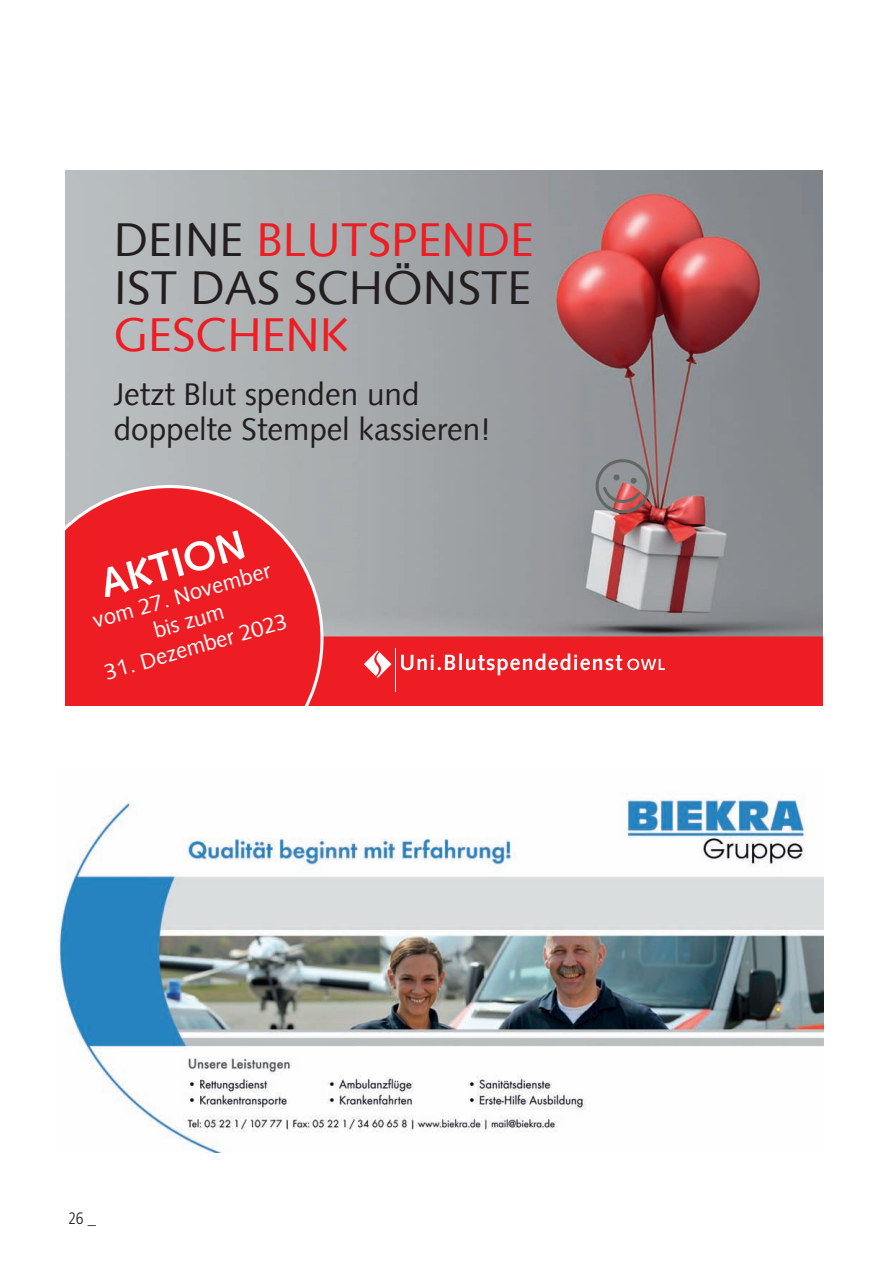
<style>
.page{position:relative;width:893px;height:1263px;background:#fff}
.page>*{position:absolute;margin:0;border:0;box-sizing:border-box;transform-origin:0 0}
.t1{font:47.55px/47.5px "Syntax";color:#231f20}
.t2{font:47.55px "Syntax";color:#ee1d23}
.t3{font:700 40.8px "Syntax";color:#fff}
.t4{font:31.5px/34.8px "Syntax";color:#231f20}
.t5{font:22.05px/26.5px "Syntax";color:#fff;text-align:center}
.t6{font:300 condensed 16.5px "Frutiger";color:#231f20}
.s1{color:#ee1d23}
</style>
<div class="page">
<img style="left:66px;top:170px;width:757px;height:466px">
<div style="left:323px;top:636px;width:500px;height:70px;background:#ee1d23"></div>
<svg style="left:401px;top:655px;width:54px;height:15px"></svg>
<hr style="left:459px;top:653px;width:3px;height:17px;background:#fbfbfc">
<svg style="left:466px;top:653px;width:199px;height:22px"></svg>
<hr style="left:395px;top:648px;width:1px;height:43px;background:#f4f6f7">
<svg style="left:364px;top:650px;width:28px;height:28px"></svg>
<svg style="left:66px;top:485px;width:257px;height:221px;background:#e73238"></svg>
<img style="left:57px;top:792px;width:767px;height:360px">
<svg style="left:591px;top:455px;width:63px;height:60px;background:#977f81"></svg>
<div style="left:630px;top:477px;width:7px;height:7px;background:#606865;border-radius:50%"></div>
<div style="left:613px;top:474px;width:7px;height:7px;background:#606865;border-radius:50%"></div>
<h1 class="t1" style="left:114px;top:216px;width:422px">DEINE <span class="s1">BLUTSPENDE<br></span>IST DAS SCHÖNSTE</h1>
<h1 class="t2" style="left:114px;top:307px;width:237px">GESCHENK</h1>
<p class="t4" style="left:114px;top:377px;width:379px">Jetzt Blut spenden und doppelte Stempel kassieren!</p>
<p class="t3" style="left:94px;top:562px;width:151px;rotate:-16deg">AKTION</p>
<p class="t5" style="left:89px;top:608px;width:186px;rotate:-16deg">vom 27. November bis zum</p>
<p class="t5" style="left:102px;top:660px;width:191px;rotate:-16deg">31. Dezember 2023</p>
<p class="t6" style="left:68px;top:1209px;width:30px">26 _</p>
</div>
